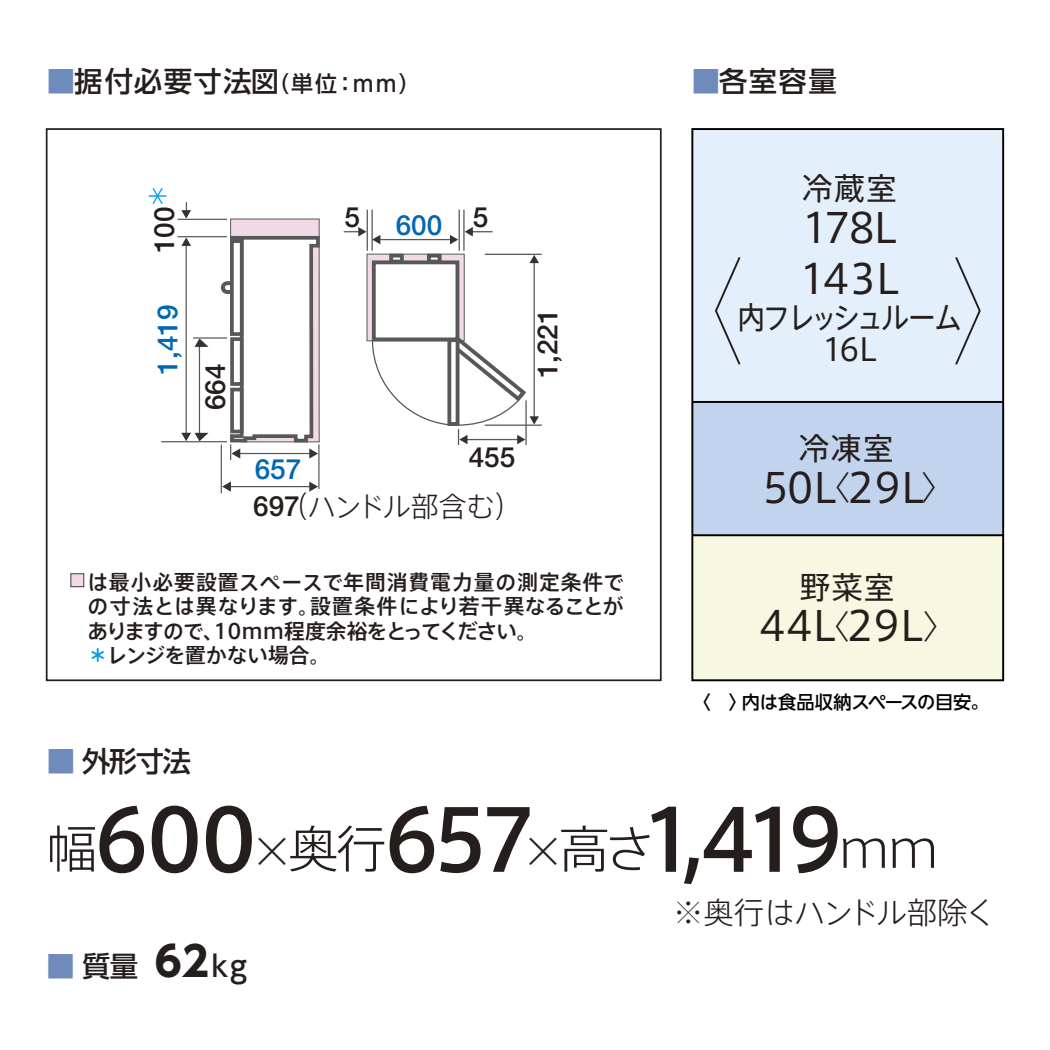
<style>
.page{position:relative;width:1050px;height:1050px;background:#fff}
.page>*{position:absolute;margin:0;border:0;box-sizing:border-box;transform-origin:0 0}
.t1{font:500 84.17px "Axis Std";letter-spacing:-.11em;color:#251e1c}
.t2{font:40.43px "Axis Std";color:#251e1c}
.t3{font:40.43px/51.3px "Axis Std";letter-spacing:-.04em;color:#251e1c}
.t4{font:30.97px "Axis Std";color:#251e1c}
.t5{font:30.8px "Axis Std";letter-spacing:-.045em;color:#251e1c}
.t6{font:30.8px "Axis Std";letter-spacing:-.105em;color:#251e1c;scale:.9 1}
.t7{font:300 30.45px "Axis Std";letter-spacing:-.01em;color:#251e1c}
.t8{font:500 28.35px "UD Shin Go NT Pr 6 N";letter-spacing:.045em;color:#251e1c}
.t9{font:500 28px "Helvetica Neue LT Std";color:#251e1c}
.t10{font:300 28px "Axis Std";letter-spacing:-.03em;color:#251e1c}
.t11{font:500 28px "Helvetica Neue LT Std";color:#0068b2}
.t12{font:500 20.82px/24.3px "Axis Std";color:#251e1c}
.t13{font:500 18.2px "UD Shin Go NT Pr 6 N";letter-spacing:-.02em;color:#000}
.t14{font:300 16.62px "Axis Std";color:#f1dae7}
.s1{color:#6f8bbb}
.s2{font-size:22.05px}
.s3{font-family:"Helvetica Neue LT Std";font-weight:500}
.s4{font-size:33.25px}
.s5{color:#009ee5}
.s6{font-weight:300;font-size:50.57px}
.s7{font-weight:300;font-size:43.23px}
.s8{font-weight:700;font-size:40.95px}
</style>
<div class="page">
<div style="left:46px;top:128px;width:616px;height:553px;border:2px solid #251e1c"></div>
<hr style="left:186px;top:244px;width:1px;height:192px;background:#595858">
<hr style="left:161px;top:441px;width:66px;height:1px;background:#595858">
<hr style="left:178px;top:236px;width:49px;height:1px;background:#595858">
<hr style="left:178px;top:219px;width:49px;height:1px;background:#595858">
<svg style="left:181px;top:237px;width:10px;height:9px"></svg>
<hr style="left:199px;top:343px;width:1px;height:93px;background:#595858">
<svg style="left:181px;top:433px;width:28px;height:8px"></svg>
<svg style="left:195px;top:339px;width:14px;height:8px"></svg>
<svg style="left:181px;top:202px;width:10px;height:17px"></svg>
<hr style="left:193px;top:337px;width:34px;height:2px;background:#595858">
<hr style="left:230px;top:486px;width:82px;height:1px;background:#595858">
<svg style="left:309px;top:482px;width:9px;height:10px"></svg>
<svg style="left:222px;top:482px;width:9px;height:10px"></svg>
<hr style="left:221px;top:444px;width:1px;height:49px;background:#595858">
<hr style="left:318px;top:444px;width:2px;height:45px;background:#595858">
<svg style="left:219px;top:218px;width:101px;height:242px"></svg>
<div style="left:230px;top:239px;width:14px;height:97px;background:#fff;border:4px solid #595858"></div>
<div style="left:230px;top:337px;width:14px;height:49px;background:#fff;border:4px solid #595858"></div>
<div style="left:230px;top:388px;width:14px;height:45px;background:#fff;border:4px solid #595858"></div>
<div style="left:367px;top:254px;width:98px;height:87px;background:#f1dae7"></div>
<hr style="left:377px;top:239px;width:77px;height:1px;background:#595858">
<svg style="left:371px;top:253px;width:171px;height:192px"></svg>
<svg style="left:450px;top:235px;width:8px;height:9px"></svg>
<svg style="left:344px;top:227px;width:36px;height:17px"></svg>
<svg style="left:465px;top:227px;width:28px;height:10px"></svg>
<hr style="left:459px;top:210px;width:1px;height:41px;background:#595858">
<hr style="left:463px;top:210px;width:2px;height:41px;background:#595858">
<hr style="left:367px;top:210px;width:1px;height:41px;background:#595858">
<hr style="left:372px;top:210px;width:1px;height:41px;background:#595858">
<div style="left:372px;top:260px;width:87px;height:81px;background:#fff;border:4px solid #595858"></div>
<svg style="left:389px;top:254px;width:15px;height:9px"></svg>
<svg style="left:427px;top:254px;width:15px;height:9px"></svg>
<div style="left:70px;top:573px;width:14px;height:14px;border:1px solid #3f3c3c"></div>
<div style="left:692px;top:535px;width:311px;height:145px;background:#f6f8e2"></div>
<div style="left:692px;top:384px;width:311px;height:151px;background:#c1d3ed"></div>
<div style="left:692px;top:129px;width:311px;height:273px;background:#e3f0fb"></div>
<div style="left:691px;top:128px;width:313px;height:553px;border:2px solid #000"></div>
<hr style="left:693px;top:401px;width:310px;height:2px;background:#000">
<hr style="left:693px;top:534px;width:310px;height:2px;background:#000">
<svg style="left:715px;top:257px;width:26px;height:108px"></svg>
<svg style="left:955px;top:257px;width:26px;height:108px"></svg>
<h3 class="t8" style="left:47px;top:58px;width:376px"><span class="s1">■</span>据付必要寸法図<span class="s2">（単位：mm）</span></h3>
<h3 class="t8" style="left:692px;top:58px;width:146px"><span class="s1">■</span>各室容量</h3>
<h3 class="t9" style="left:148px;top:253px;width:73px;rotate:-90deg">100<sup>＊</sup></h3>
<h3 class="t11" style="left:151px;top:375px;width:71px;rotate:-90deg">1,419</h3>
<h3 class="t9" style="left:199px;top:410px;width:48px;rotate:-90deg">664</h3>
<h3 class="t9" style="left:344px;top:200px;width:17px">5</h3>
<h3 class="t9" style="left:473px;top:200px;width:17px">5</h3>
<h3 class="t11" style="left:396px;top:208px;width:48px">600</h3>
<h3 class="t9" style="left:531px;top:378px;width:71px;rotate:-90deg">1,221</h3>
<h3 class="t9" style="left:469px;top:441px;width:48px">455</h3>
<h3 class="t11" style="left:255px;top:452px;width:48px">657</h3>
<h3 class="t10" style="left:253px;top:486px;width:271px"><span class="s3">697</span>（ハンドル部含む）</h3>
<h3 class="t5" style="left:802px;top:166px;width:97px">冷蔵室</h3>
<h2 class="t3" style="left:800px;top:199px;width:101px">178L<br>143L</h2>
<h3 class="t6" style="left:737px;top:295px;width:251px">内フレッシュルーム</h3>
<h3 class="t4" style="left:822px;top:327px;width:56px">16L</h3>
<h3 class="t5" style="left:799px;top:425px;width:97px">冷凍室</h3>
<h2 class="t2" style="left:762px;top:457px;width:194px">50L<span class="s4">〈</span>29L<span class="s4">〉</span></h2>
<p class="t12" style="left:87px;top:569px;width:539px">は最小必要設置スペースで年間消費電力量の測定条件での寸法とは異なります。設置条件により若干異なることがありますので、10mm程度余裕をとってください。<br><span class="s5">＊</span>レンジを置かない場合。</p>
<p class="t14" style="left:69px;top:568px;width:18px">■</p>
<h3 class="t5" style="left:800px;top:564px;width:97px">野菜室</h3>
<h2 class="t2" style="left:759px;top:596px;width:199px">44L<span class="s4">〈</span>29L<span class="s4">〉</span></h2>
<h3 class="t8" style="left:47px;top:738px;width:146px"><span class="s1">■</span> 外形寸法</h3>
<p class="t13" style="left:692px;top:687px;width:298px">〈　〉内は食品収納スペースの目安。</p>
<h1 class="t1" style="left:47px;top:776px;width:895px"><span class="s6">幅</span>600<span class="s7">×</span><span class="s6">奥行</span>657<span class="s7">×</span><span class="s6">高さ</span>1,419<span class="s6">mm</span></h1>
<h3 class="t7" style="left:673px;top:890px;width:324px">※奥行はハンドル部除く</h3>
<h3 class="t8" style="left:47px;top:943px;width:202px"><span class="s1">■</span> 質量 <span class="s8">62</span>kg</h3>
</div>
